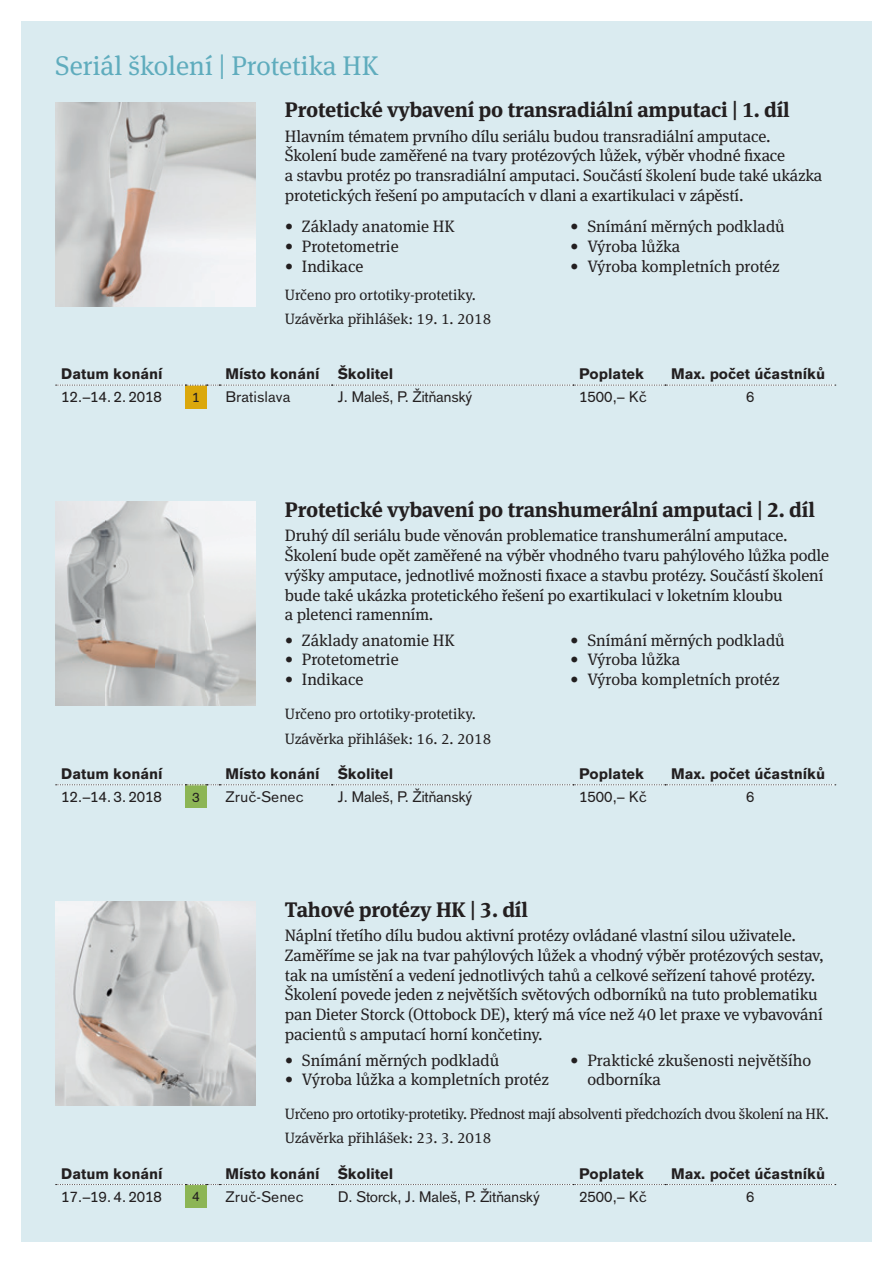
<style>
.page{position:relative;width:893px;height:1263px;background:#fff}
.page>*{position:absolute;margin:0;border:0;box-sizing:border-box;transform-origin:0 0}
.t1{font:27px "OBO Serif";color:#5facbd}
.t2{font:700 21px "OBO Serif";letter-spacing:-.01em;color:#231f20}
.t3{font:16.5px/19.8px "OBO Serif";letter-spacing:-.01em;color:#231f20}
.t4{font:15px/24px "OBO Serif";letter-spacing:-.01em;color:#231f20}
.t5{font:700 15px "OBO Sans";color:#231f20}
.t6{font:15px "OBO Sans";color:#231f20}
.t7{font:15px "OBO Sans";letter-spacing:-.03em;color:#231f20}
.t8{font:13.5px "OBO Sans";color:#231f20}
</style>
<div class="page">
<div style="left:21px;top:21px;width:851px;height:1221px;background:#daebf0"></div>
<div style="left:185px;top:385px;width:22px;height:23px;background:#dba80c"></div>
<svg style="left:56px;top:385px;width:780px;height:1px"></svg>
<img style="left:55px;top:102px;width:200px;height:204px">
<div style="left:185px;top:785px;width:22px;height:23px;background:#8cb555"></div>
<svg style="left:56px;top:784px;width:780px;height:1px"></svg>
<div style="left:185px;top:1184px;width:22px;height:24px;background:#8cb555"></div>
<svg style="left:56px;top:1184px;width:780px;height:1px"></svg>
<img style="left:55px;top:502px;width:200px;height:204px">
<img style="left:55px;top:901px;width:200px;height:205px">
<h1 class="t1" style="left:55px;top:50px;width:325px">Seriál školení | Protetika HK</h1>
<p class="t2" style="left:285px;top:98px;width:506px">Protetické vybavení po transradiální amputaci | 1. díl</p>
<p class="t3" style="left:285px;top:126px;width:539px">Hlavním tématem prvního dílu seriálu budou transradiální amputace.<br>Školení bude zaměřené na tvary protézových lůžek, výběr vhodné fixace<br>a stavbu protéz po transradiální amputaci. Součástí školení bude také ukázka protetických řešení po amputacích v dlani a exartikulaci v zápěstí.</p>
<p class="t3" style="left:285px;top:216px;width:171px">• Základy anatomie HK</p>
<p class="t3" style="left:285px;top:236px;width:115px">• Protetometrie</p>
<p class="t3" style="left:285px;top:256px;width:80px">• Indikace</p>
<p class="t4" style="left:285px;top:283px;width:208px">Určeno pro ortotiky-protetiky.<br>Uzávěrka přihlášek: 19. 1. 2018</p>
<p class="t3" style="left:570px;top:216px;width:216px">• Snímání měrných podkladů</p>
<p class="t3" style="left:570px;top:236px;width:111px">• Výroba lůžka</p>
<p class="t3" style="left:570px;top:256px;width:211px">• Výroba kompletních protéz</p>
<p class="t5" style="left:61px;top:365px;width:103px">Datum konání</p>
<p class="t5" style="left:225px;top:365px;width:169px">Místo konání Školitel</p>
<p class="t5" style="left:579px;top:365px;width:67px">Poplatek</p>
<p class="t5" style="left:671px;top:365px;width:156px">Max. počet účastníků</p>
<p class="t6" style="left:61px;top:388px;width:102px">12.–14. 2. 2018</p>
<p class="t8" style="left:192px;top:389px;width:9px">1</p>
<p class="t6" style="left:225px;top:388px;width:67px">Bratislava</p>
<p class="t7" style="left:338px;top:388px;width:136px">J. Maleš, P. Žitňanský</p>
<p class="t6" style="left:579px;top:388px;width:69px">1500,– Kč</p>
<p class="t6" style="left:746px;top:388px;width:10px">6</p>
<p class="t2" style="left:285px;top:498px;width:531px">Protetické vybavení po transhumerální amputaci | 2. díl</p>
<p class="t3" style="left:285px;top:526px;width:546px">Druhý díl seriálu bude věnován problematice transhumerální amputace.<br>Školení bude opět zaměřené na výběr vhodného tvaru pahýlového lůžka podle výšky amputace, jednotlivé možnosti fixace a stavbu protézy. Součástí školení bude také ukázka protetického řešení po exartikulaci v loketním kloubu<br>a pletenci ramenním.</p>
<p class="t3" style="left:285px;top:630px;width:171px">• Základy anatomie HK</p>
<p class="t3" style="left:285px;top:650px;width:115px">• Protetometrie</p>
<p class="t3" style="left:285px;top:670px;width:80px">• Indikace</p>
<p class="t4" style="left:285px;top:702px;width:208px">Určeno pro ortotiky-protetiky.<br>Uzávěrka přihlášek: 16. 2. 2018</p>
<p class="t3" style="left:570px;top:630px;width:216px">• Snímání měrných podkladů</p>
<p class="t3" style="left:570px;top:650px;width:111px">• Výroba lůžka</p>
<p class="t3" style="left:570px;top:670px;width:211px">• Výroba kompletních protéz</p>
<p class="t5" style="left:61px;top:765px;width:103px">Datum konání</p>
<p class="t5" style="left:225px;top:765px;width:169px">Místo konání Školitel</p>
<p class="t5" style="left:579px;top:765px;width:67px">Poplatek</p>
<p class="t5" style="left:671px;top:765px;width:156px">Max. počet účastníků</p>
<p class="t6" style="left:61px;top:788px;width:102px">12.–14. 3. 2018</p>
<p class="t8" style="left:192px;top:789px;width:9px">3</p>
<p class="t6" style="left:225px;top:788px;width:80px">Zruč-Senec</p>
<p class="t7" style="left:338px;top:788px;width:136px">J. Maleš, P. Žitňanský</p>
<p class="t6" style="left:579px;top:788px;width:69px">1500,– Kč</p>
<p class="t6" style="left:746px;top:788px;width:10px">6</p>
<p class="t2" style="left:285px;top:897px;width:245px">Tahové protézy HK | 3. díl</p>
<p class="t3" style="left:285px;top:925px;width:541px">Náplní třetího dílu budou aktivní protézy ovládané vlastní silou uživatele.<br>Zaměříme se jak na tvar pahýlových lůžek a vhodný výběr protézových sestav, tak na umístění a vedení jednotlivých tahů a celkové seřízení tahové protézy.<br>Školení povede jeden z největších světových odborníků na tuto problematiku pan Dieter Storck (Ottobock DE), který má více než 40 let praxe ve vybavování pacientů s amputací horní končetiny.</p>
<p class="t3" style="left:285px;top:1050px;width:216px">• Snímání měrných podkladů</p>
<p class="t3" style="left:285px;top:1070px;width:266px">• Výroba lůžka a kompletních protéz</p>
<p class="t3" style="left:587px;top:1050px;width:225px;text-indent:-17px">• Praktické zkušenosti největšího odborníka</p>
<p class="t4" style="left:285px;top:1102px;width:546px">Určeno pro ortotiky-protetiky. Přednost mají absolventi předchozích dvou školení na HK.<br>Uzávěrka přihlášek: 23. 3. 2018</p>
<p class="t5" style="left:61px;top:1164px;width:103px">Datum konání</p>
<p class="t5" style="left:225px;top:1164px;width:169px">Místo konání Školitel</p>
<p class="t5" style="left:579px;top:1164px;width:67px">Poplatek</p>
<p class="t5" style="left:671px;top:1164px;width:156px">Max. počet účastníků</p>
<p class="t6" style="left:61px;top:1188px;width:102px">17.–19. 4. 2018</p>
<p class="t8" style="left:192px;top:1189px;width:9px">4</p>
<p class="t6" style="left:225px;top:1188px;width:80px">Zruč-Senec</p>
<p class="t7" style="left:338px;top:1188px;width:204px">D. Storck, J. Maleš, P. Žitňanský</p>
<p class="t6" style="left:579px;top:1188px;width:69px">2500,– Kč</p>
<p class="t6" style="left:746px;top:1188px;width:10px">6</p>
</div>
